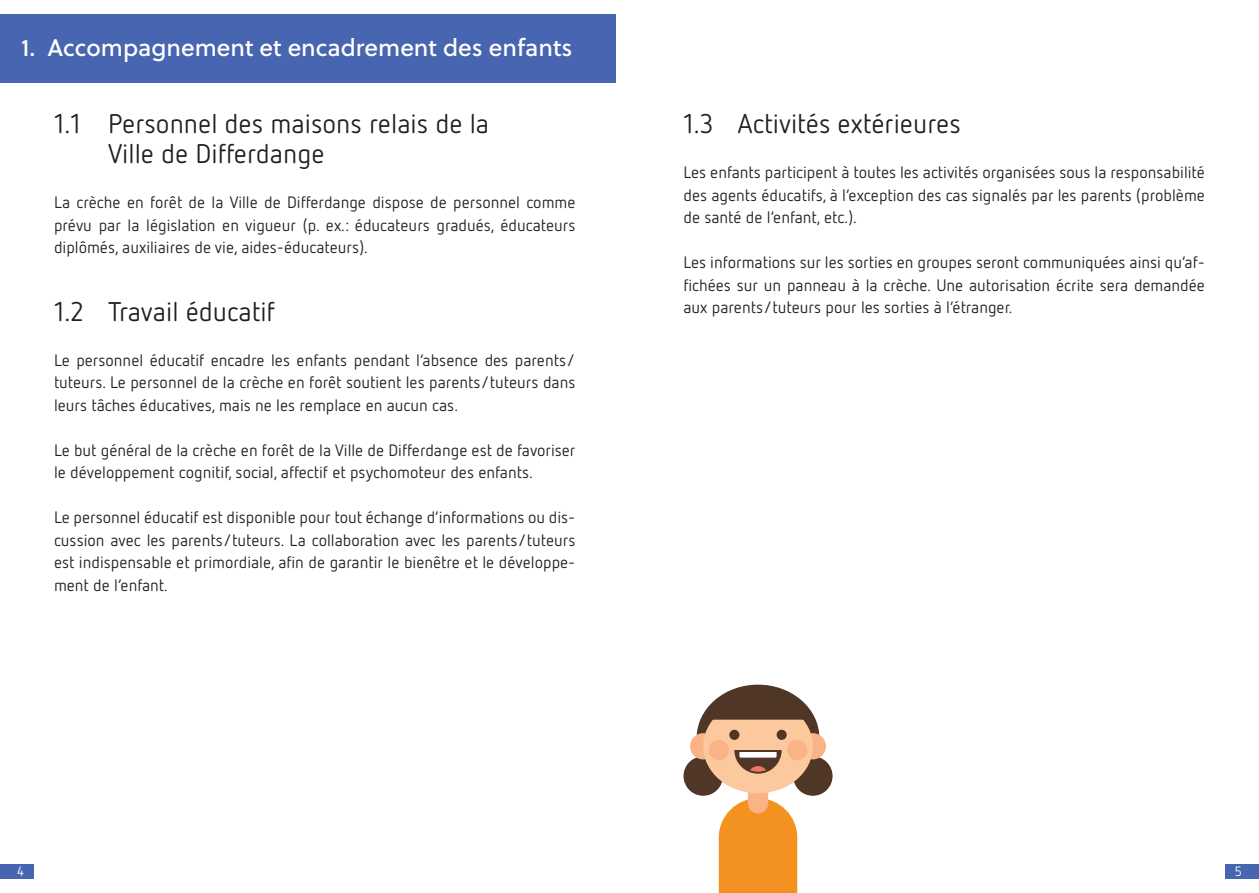
<style>
.page{position:relative;width:1259px;height:893px;background:#fff}
.page>*{position:absolute;margin:0;border:0;box-sizing:border-box;transform-origin:0 0}
.t1{font:27px/30px "Netto OT";color:#231f20}
.t2{font:24px "Soleil Bk";color:#fff}
.t3{font:16.5px/22.5px "Netto OT";color:#231f20;text-align:justify}
.t4{font:13.5px "Netto OT";color:#fff}
</style>
<div class="page">
<div style="left:1225px;top:864px;width:34px;height:14px;background:#4765b0"></div>
<div style="left:0;top:864px;width:34px;height:14px;background:#4765b0"></div>
<div style="left:0;top:14px;width:615px;height:69px;background:#4765b0"></div>
<div style="left:683px;top:756px;width:40px;height:40px;background:#503626;border-radius:50%"></div>
<div style="left:793px;top:756px;width:39px;height:40px;background:#503626;border-radius:50%"></div>
<div style="left:690px;top:733px;width:26px;height:26px;background:#fab387;border-radius:50%"></div>
<div style="left:799px;top:733px;width:27px;height:26px;background:#fab387;border-radius:50%"></div>
<svg style="left:696px;top:685px;width:123px;height:208px"></svg>
<h2 class="t2" style="left:21px;top:30px;width:553px">1. Accompagnement et encadrement des enfants</h2>
<h1 class="t1" style="left:108px;top:108px;width:383px;text-indent:-54px">1.1 Personnel des maisons relais de la<br>Ville de Differdange</h1>
<p class="t3" style="left:54px;top:191px;width:523px">La crèche en forêt de la Ville de Differdange dispose de personnel comme prévu par la législation en vigueur (p. ex.: éducateurs gradués, éducateurs diplômés, auxiliaires de vie, aides-éducateurs).</p>
<h1 class="t1" style="left:54px;top:296px;width:222px">1.2 Travail éducatif</h1>
<p class="t3" style="left:54px;top:349px;width:523px">Le personnel éducatif encadre les enfants pendant l’absence des parents/ tuteurs. Le personnel de la crèche en forêt soutient les parents/tuteurs dans leurs tâches éducatives, mais ne les remplace en aucun cas.</p>
<p class="t3" style="left:54px;top:439px;width:523px">Le but général de la crèche en forêt de la Ville de Differdange est de favoriser le développement cognitif, social, affectif et psychomoteur des enfants.</p>
<p class="t3" style="left:54px;top:506px;width:523px">Le personnel éducatif est disponible pour tout échange d’informations ou dis&shy;cussion avec les parents/tuteurs. La collaboration avec les parents/tuteurs est indispensable et primordiale, afin de garantir le bienêtre et le développe&shy;ment de l’enfant.</p>
<h1 class="t1" style="left:683px;top:108px;width:279px">1.3 Activités extérieures</h1>
<p class="t3" style="left:683px;top:161px;width:523px">Les enfants participent à toutes les activités organisées sous la responsabilité des agents éducatifs, à l’exception des cas signalés par les parents (problème de santé de l’enfant, etc.).</p>
<p class="t3" style="left:683px;top:251px;width:523px">Les informations sur les sorties en groupes seront communiquées ainsi qu’af&shy;fichées sur un panneau à la crèche. Une autorisation écrite sera demandée aux parents/tuteurs pour les sorties à l’étranger.</p>
<p class="t4" style="left:17px;top:863px;width:8px">4</p>
<p class="t4" style="left:1234px;top:863px;width:9px">5</p>
</div>
